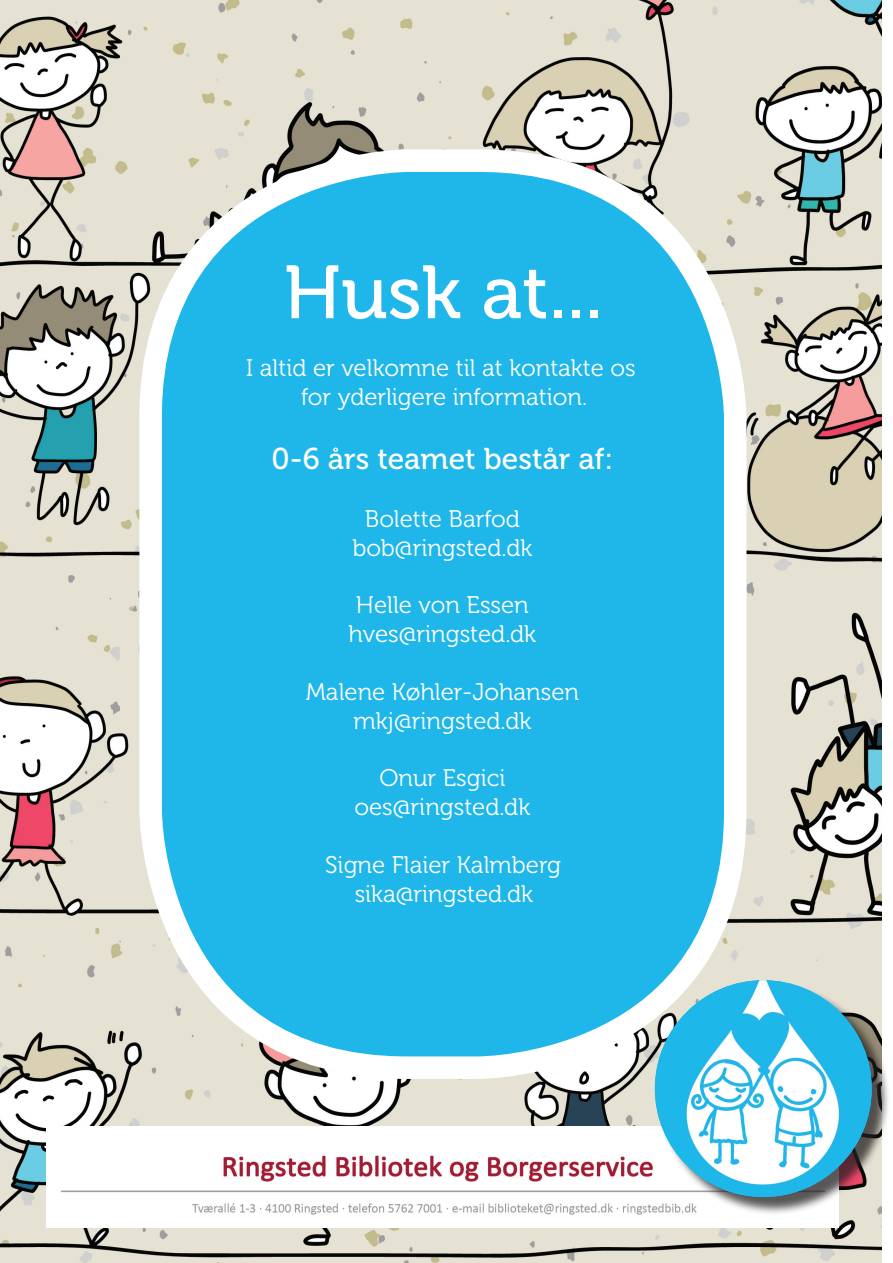
<style>
.page{position:relative;width:893px;height:1263px;background:#fff}
.page>*{position:absolute;margin:0;border:0;box-sizing:border-box;transform-origin:0 0}
.t1{font:75px "Museo 500";color:#fff}
.t2{font:30px "Museo 500";color:#fff}
.t3{font:24px/28.8px "Museo 300";color:#fff;text-align:center}
</style>
<div class="page">
<img style="left:0;top:0;width:882px;height:1263px">
<div style="left:151px;top:161px;width:584px;height:907px;background:#1fb6ea;border-radius:257px"></div>
<div style="left:139px;top:149px;width:607px;height:930px;border:22px solid #fff;border-radius:257px"></div>
<img style="left:47px;top:1127px;width:792px;height:100px">
<div style="left:657px;top:982px;width:233px;height:234px;background:#231f20;opacity:.75"></div>
<img style="left:655px;top:980px;width:217px;height:217px;border-radius:108px">
<h1 class="t1" style="left:284px;top:251px;width:320px">Husk at...</h1>
<p class="t3" style="left:246px;top:354px;width:391px">I altid er velkomne til at kontakte os for yderligere information.</p>
<p class="t2" style="left:272px;top:443px;width:343px">0-6 års teamet består af:</p>
<p class="t3" style="left:352px;top:505px;width:181px">Bolette Barfod bob@ringsted.dk</p>
<p class="t3" style="left:349px;top:591px;width:189px">Helle von Essen hves@ringsted.dk</p>
<p class="t3" style="left:306px;top:678px;width:275px">Malene Køhler-Johansen mkj@ringsted.dk</p>
<p class="t3" style="left:354px;top:764px;width:177px">Onur Esgici oes@ringsted.dk</p>
<p class="t3" style="left:325px;top:850px;width:237px">Signe Flaier Kalmberg sika@ringsted.dk</p>
</div>
